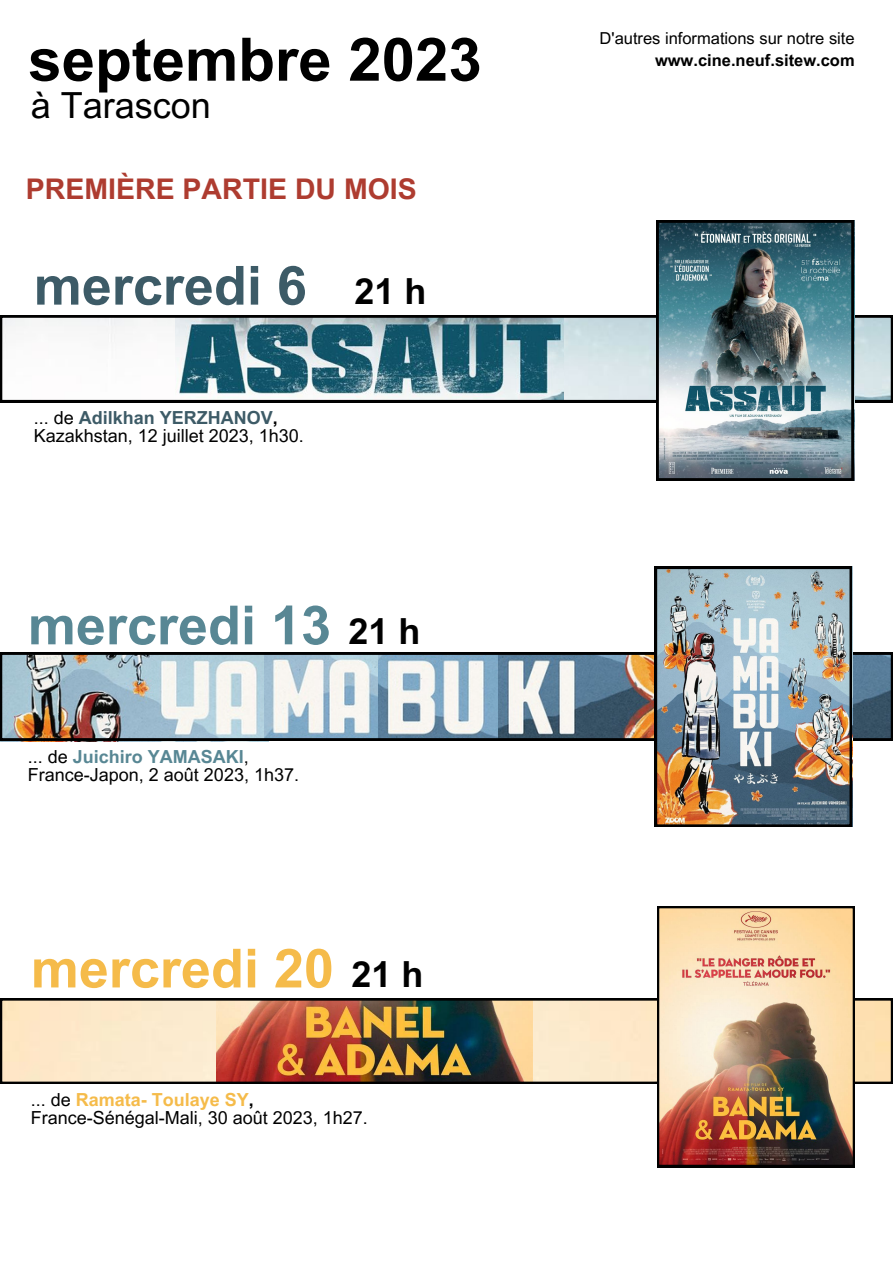
<style>
.page{position:relative;width:893px;height:1264px;background:#fff}
.page>*{position:absolute;margin:0;border:0;box-sizing:border-box;transform-origin:0 0}
.t1{font:700 60px "Arial MT Pro";color:#000}
.t2{font:700 54px "Arial MT Pro";color:#588794}
.t3{font:700 54px "Arial MT Pro";color:#f5bb4a}
.t4{font:700 54px "Arial MT Pro";color:#3d5b67}
.t5{font:700 36px "Arial MT Pro";color:#000}
.t6{font:36px "Arial MT Pro";color:#000}
.t7{font:700 28.5px "Arial MT Pro";color:#ae3c30}
.t8{font:18px "Arial MT Pro";color:#000}
.t9{font:700 18px "Arial MT Pro";color:#3d5b67}
.t10{font:700 18px "Arial MT Pro";color:#588794}
.t11{font:700 18px "Arial MT Pro";color:#f5bb4a}
.t12{font:16.5px "Arial MT Pro";color:#000}
.t13{font:700 16.5px "Arial MT Pro";color:#000}
.s1{font-weight:400;color:#000}
.s2{color:#000}
</style>
<div class="page">
<svg style="left:0;top:315px;width:892px;height:87px"></svg>
<img style="left:656px;top:220px;width:197px;height:260px">
<img style="left:0;top:998px;width:892px;height:85px">
<img style="left:657px;top:906px;width:197px;height:260px">
<svg style="left:0;top:652px;width:892px;height:88px"></svg>
<img style="left:655px;top:567px;width:196px;height:259px">
<p class="t1" style="left:28px;top:37px;width:455px">septembre 2023</p>
<p class="t6" style="left:31px;top:92px;width:181px">à Tarascon</p>
<p class="t7" style="left:26px;top:178px;width:392px">PREMIÈRE PARTIE DU MOIS</p>
<p class="t4" style="left:34px;top:265px;width:274px">mercredi 6</p>
<p class="t9" style="left:34px;top:410px;width:245px"><span class="s1">... de</span> Adilkhan YERZHANOV<span class="s2">,</span></p>
<p class="t8" style="left:34px;top:428px;width:271px">Kazakhstan, 12 juillet 2023, 1h30.</p>
<p class="t5" style="left:354px;top:278px;width:73px">21 h</p>
<p class="t2" style="left:28px;top:605px;width:304px">mercredi 13</p>
<p class="t5" style="left:348px;top:618px;width:73px">21 h</p>
<p class="t10" style="left:28px;top:750px;width:222px"><span class="s1">... de</span> Juichiro YAMASAKI<span class="s1">,</span></p>
<p class="t8" style="left:28px;top:768px;width:272px">France-Japon, 2 août 2023, 1h37.</p>
<p class="t3" style="left:31px;top:948px;width:304px">mercredi 20</p>
<p class="t5" style="left:351px;top:961px;width:73px">21 h</p>
<p class="t11" style="left:31px;top:1092px;width:224px"><span class="s1">... de</span> Ramata- Toulaye SY<span class="s2">,</span></p>
<p class="t8" style="left:31px;top:1110px;width:338px">France-Sénégal-Mali, 30 août 2023, 1h27.</p>
<p class="t12" style="left:599px;top:32px;width:256px">D'autres informations sur notre site</p>
<p class="t13" style="left:655px;top:54px;width:201px">www.cine.neuf.sitew.com</p>
</div>
